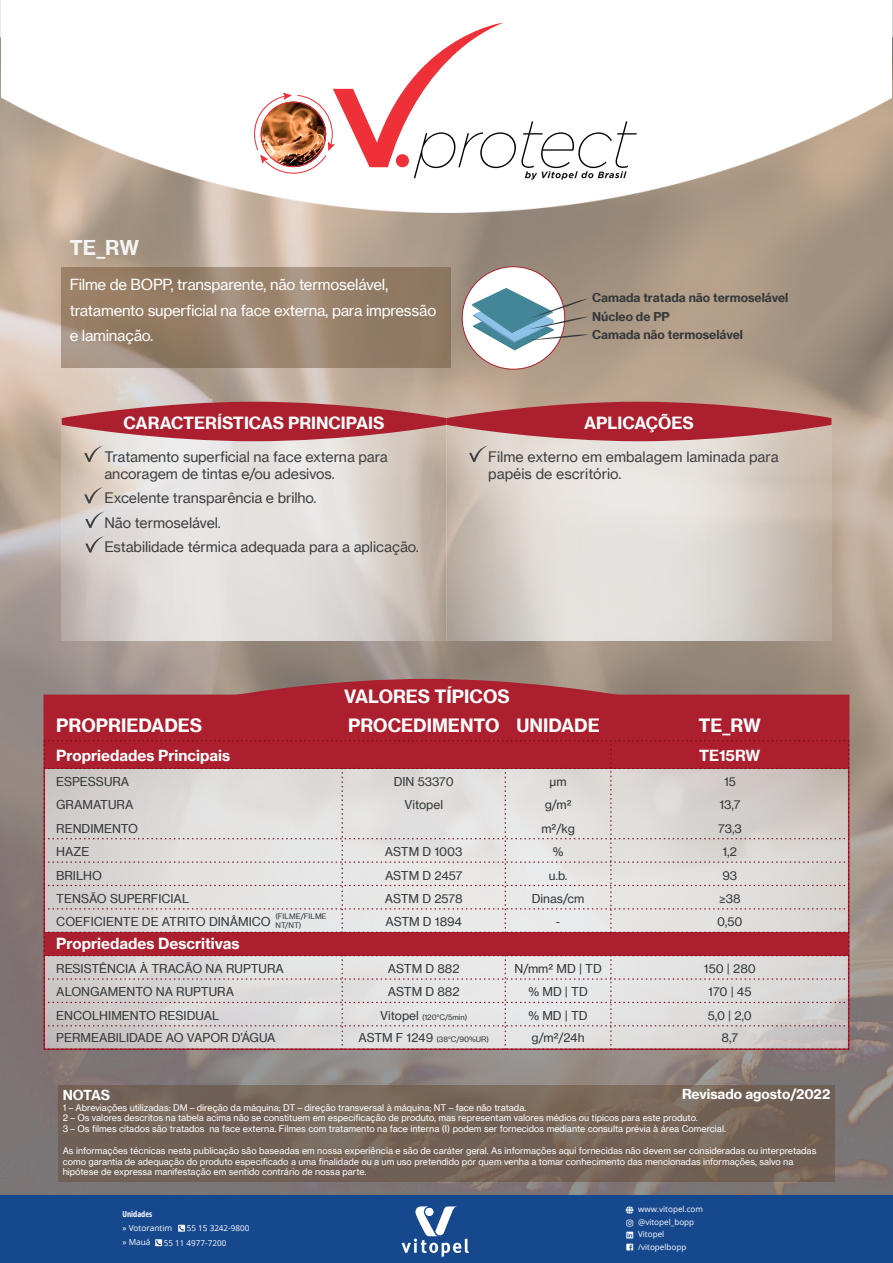
<style>
.page{position:relative;width:893px;height:1263px;background:#fff}
.page>*{position:absolute;margin:0;border:0;box-sizing:border-box;transform-origin:0 0}
.t1{font:italic 100 68.1px "Gotham";letter-spacing:-.04em;color:#000001}
.t2{font:20.1px "N Haas Grotesk TX Pro 75 Bd";color:#f3f4f4}
.t3{font:18px/28.5px "N Haas Grotesk TX Pro 75 Bd";color:#fff}
.t4{font:16.5px "N Haas Grotesk TX Pro 75 Bd";color:#fff}
.t5{font:15px/25.5px "N Haas Grotesk TX Pro 55 Rg";letter-spacing:-.015em;color:#fff}
.t6{font:15px "N Haas Grotesk TX Pro 75 Bd";color:#fff}
.t7{font:14.25px/17.1px "N Haas Grotesk TX Pro 55 Rg";letter-spacing:-.005em;color:#3f3f40}
.t8{font:13.5px "N Haas Grotesk TX Pro 75 Bd";color:#fff}
.t9{font:12px/23.4px "N Haas Grotesk TX Pro 55 Rg";color:#333739}
.t10{font:12px/18.6px "N Haas Grotesk TX Pro 75 Bd";color:#35383a}
.t11{font:9px/10.8px "N Haas Grotesk TX Pro 55 Rg";color:#fff}
.t12{font:8.25px/14.1px "Open Sans";color:#fff}
.t13{font:700 condensed 8.25px "Open Sans";color:#fff}
.t14{font:8.1px/12.8px "Open Sans";color:#fff}
.t15{font:7.5px "N Haas Grotesk TX Pro 55 Rg";color:#333739}
.s1{font-size:12px}
</style>
<div class="page">
<img style="left:0;top:0;width:893px;height:1195px">
<img style="left:1px;top:0;width:891px;height:212px">
<svg style="left:525px;top:171px;width:102px;height:9px"></svg>
<svg style="left:254px;top:22px;width:250px;height:152px"></svg>
<div style="left:396px;top:154px;width:13px;height:13px;background:#ee3039;border-radius:50%"></div>
<img style="left:62px;top:462px;width:384px;height:178px">
<img style="left:446px;top:462px;width:385px;height:178px">
<svg style="left:85px;top:512px;width:19px;height:16px"></svg>
<svg style="left:85px;top:536px;width:19px;height:16px"></svg>
<svg style="left:84px;top:487px;width:19px;height:16px"></svg>
<svg style="left:62px;top:402px;width:769px;height:60px;background:#c47d7f"></svg>
<svg style="left:62px;top:267px;width:389px;height:101px;background:#98816c"></svg>
<div style="left:462px;top:267px;width:103px;height:102px;background:#fff;border-radius:50%"></div>
<svg style="left:472px;top:288px;width:117px;height:62px"></svg>
<div style="left:0;top:1195px;width:893px;height:68px;background:#16488e"></div>
<svg style="left:402px;top:1206px;width:67px;height:51px"></svg>
<svg style="left:155px;top:1239px;width:7px;height:7px"></svg>
<svg style="left:156px;top:1240px;width:5px;height:5px"></svg>
<svg style="left:178px;top:1225px;width:7px;height:7px"></svg>
<svg style="left:179px;top:1226px;width:5px;height:4px"></svg>
<svg style="left:58px;top:1085px;width:777px;height:97px;background:#746357"></svg>
<div style="left:44px;top:695px;width:805px;height:46px;background:#ac1f2e"></div>
<svg style="left:233px;top:679px;width:387px;height:19px"></svg>
<svg style="left:44px;top:740px;width:805px;height:310px;background:#d3b8ba"></svg>
<h1 class="t1" style="left:415px;top:107px;width:222px">protect</h1>
<h2 class="t2" style="left:70px;top:235px;width:71px">TE_RW</h2>
<h3 class="t5" style="left:70px;top:272px;width:368px">Filme de BOPP, transparente, não termoselável, tratamento superficial na face externa, para impressão e laminação.</h3>
<h3 class="t10" style="left:592px;top:288px;width:198px">Camada tratada não termoselável<br>Núcleo de PP<br>Camada não termoselável</h3>
<h3 class="t4" style="left:124px;top:412px;width:262px">CARACTERÍSTICAS PRINCIPAIS</h3>
<h3 class="t4" style="left:584px;top:412px;width:111px">APLICAÇÕES</h3>
<h3 class="t7" style="left:488px;top:448px;width:292px">Filme externo em embalagem laminada para papéis de escritório.</h3>
<h3 class="t7" style="left:104px;top:448px;width:285px">Tratamento superficial na face externa para ancoragem de tintas e/ou adesivos.</h3>
<h3 class="t7" style="left:104px;top:486px;width:316px;line-height:24.6px">Excelente transparência e brilho.<br>Não termoselável.<br>Estabilidade térmica adequada para a aplicação.</h3>
<h3 class="t3" style="left:56px;top:711px;width:148px">PROPRIEDADES</h3>
<h3 class="t6" style="left:56px;top:746px;width:175px">Propriedades Principais</h3>
<h3 class="t3" style="left:344px;top:682px;width:257px">VALORES TÍPICOS<br>PROCEDIMENTO UNIDADE</h3>
<h3 class="t9" style="left:56px;top:770px;width:75px">ESPESSURA</h3>
<h3 class="t9" style="left:394px;top:770px;width:62px">DIN 53370</h3>
<h3 class="t9" style="left:550px;top:770px;width:19px">μm</h3>
<h3 class="t9" style="left:541px;top:817px;width:35px">m²/kg</h3>
<h3 class="t9" style="left:545px;top:793px;width:28px">g/m²</h3>
<h3 class="t9" style="left:56px;top:793px;width:134px">GRAMATURA<br>RENDIMENTO<br>HAZE<br>BRILHO<br>TENSÃO SUPERFICIAL</h3>
<h3 class="t9" style="left:404px;top:793px;width:40px">Vitopel</h3>
<h3 class="t9" style="left:385px;top:840px;width:79px;text-align:justify">ASTM D 1003<br>ASTM D 2457<br>ASTM D 2578</h3>
<h3 class="t9" style="left:532px;top:840px;width:54px;text-align:center">%<br>u.b.<br>Dinas/cm</h3>
<h3 class="t3" style="left:698px;top:711px;width:64px">TE_RW</h3>
<h3 class="t6" style="left:699px;top:746px;width:63px">TE15RW</h3>
<h3 class="t9" style="left:718px;top:770px;width:25px;text-align:center">15<br>13,7<br>73,3</h3>
<h3 class="t9" style="left:719px;top:840px;width:23px">1,2<br>93 ≥38</h3>
<p class="t15" style="left:275px;top:911px;width:53px">(FILME/FILME</p>
<h3 class="t9" style="left:56px;top:910px;width:247px">COEFICIENTE DE ATRITO DINÂMICO <sub>NT/NT)</sub></h3>
<h3 class="t9" style="left:385px;top:910px;width:78px">ASTM D 1894</h3>
<h3 class="t9" style="left:556px;top:910px;width:6px">-</h3>
<h3 class="t9" style="left:717px;top:910px;width:27px">0,50</h3>
<h3 class="t6" style="left:56px;top:934px;width:185px">Propriedades Descritivas</h3>
<h3 class="t9" style="left:56px;top:957px;width:229px">RESISTÊNCIA À TRACÃO NA RUPTURA</h3>
<h3 class="t9" style="left:388px;top:957px;width:73px">ASTM D 882</h3>
<h3 class="t9" style="left:514px;top:957px;width:89px">N/mm² MD | TD</h3>
<h3 class="t9" style="left:704px;top:957px;width:53px">150 | 280</h3>
<h3 class="t9" style="left:56px;top:980px;width:179px">ALONGAMENTO NA RUPTURA</h3>
<h3 class="t9" style="left:388px;top:980px;width:73px">ASTM D 882</h3>
<h3 class="t9" style="left:528px;top:980px;width:61px">% MD | TD</h3>
<h3 class="t9" style="left:708px;top:980px;width:45px">170 | 45</h3>
<h3 class="t9" style="left:56px;top:1004px;width:164px">ENCOLHIMENTO RESIDUAL</h3>
<p class="t15" style="left:380px;top:1012px;width:89px"><span class="s1">Vitopel</span> (120°C/5min)</p>
<h3 class="t9" style="left:528px;top:1004px;width:61px">% MD | TD</h3>
<h3 class="t9" style="left:708px;top:1004px;width:46px">5,0 | 2,0</h3>
<h3 class="t9" style="left:56px;top:1026px;width:221px">PERMEABILIDADE AO VAPOR D’ÁGUA</h3>
<p class="t15" style="left:358px;top:1035px;width:132px"><span class="s1">ASTM F 1249</span> (38°C/90%UR)</p>
<h3 class="t9" style="left:532px;top:1026px;width:54px">g/m²/24h</h3>
<h3 class="t9" style="left:722px;top:1026px;width:18px">8,7</h3>
<h3 class="t8" style="left:682px;top:1085px;width:150px">Revisado agosto/2022</h3>
<h3 class="t8" style="left:63px;top:1086px;width:49px">NOTAS</h3>
<p class="t11" style="left:63px;top:1102px;width:665px">1 – Abreviações utilizadas: DM – direção da máquina; DT – direção transversal à máquina; NT – face não tratada.<br>2 – Os valores descritos na tabela acima não se constituem em especificação de produto, mas representam valores médios ou típicos para este produto.<br>3 – Os filmes citados são tratados na face externa. Filmes com tratamento na face interna (I) podem ser fornecidos mediante consulta prévia à área Comercial.</p>
<p class="t11" style="left:63px;top:1145px;width:755px">As informações técnicas nesta publicação são baseadas em nossa experiência e são de caráter geral. As informações aqui fornecidas não devem ser consideradas ou interpretadas como garantia de adequação do produto especificado a uma finalidade ou a um uso pretendido por quem venha a tomar conhecimento das mencionadas informações, salvo na hipótese de expressa manifestação em sentido contrário de nossa parte.</p>
<p class="t13" style="left:122px;top:1208px;width:31px">Unidades</p>
<p class="t12" style="left:122px;top:1221px;width:51px">» Votorantim » Mauá</p>
<p class="t14" style="left:187px;top:1222px;width:64px">55 15 3242-9800</p>
<p class="t14" style="left:164px;top:1236px;width:64px">55 11 4977-7200</p>
<p class="t14" style="left:638px;top:1202px;width:67px">www.vitopel.com @vitopel_bopp<br>Vitopel /vitopelbopp</p>
</div>
